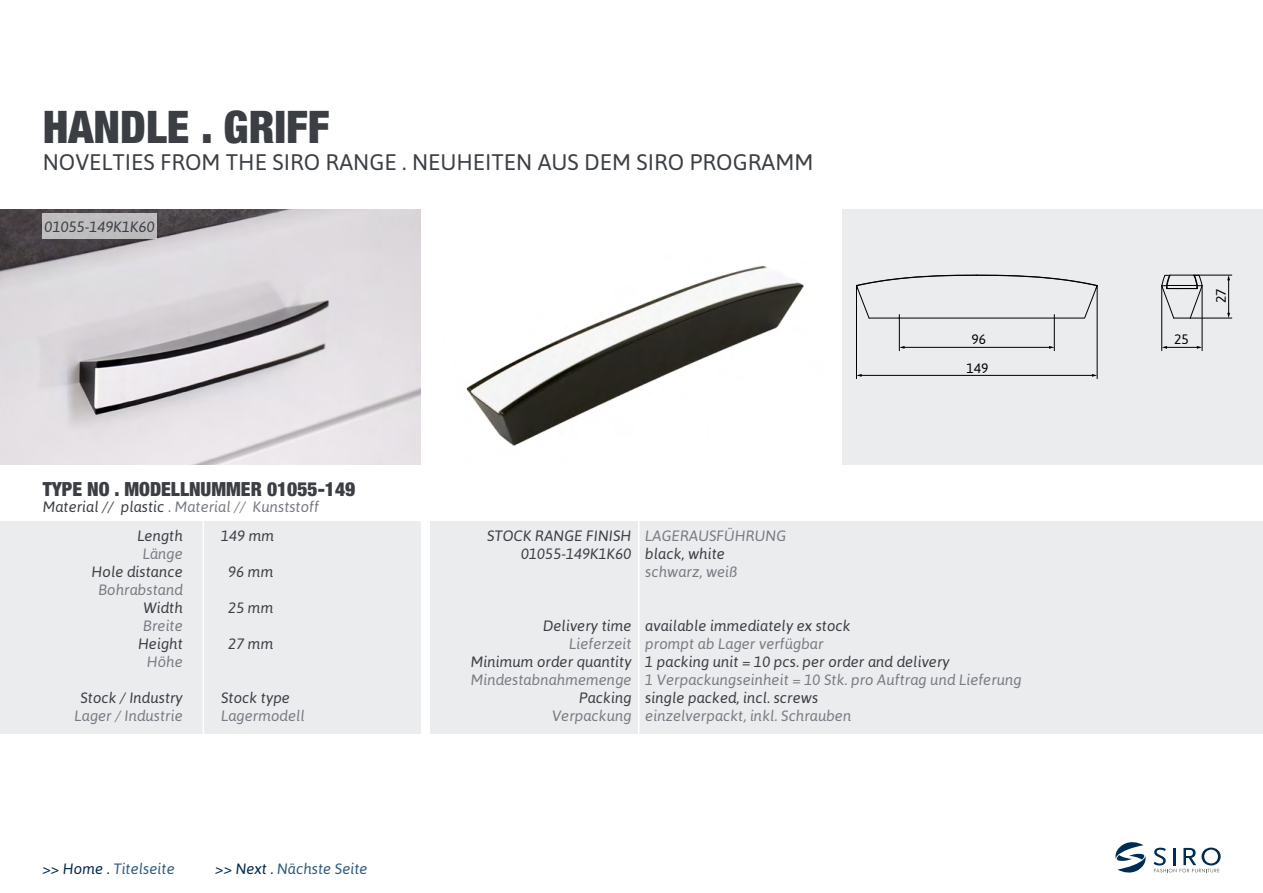
<style>
.page{position:relative;width:1263px;height:893px;background:#fff}
.page>*{position:absolute;margin:0;border:0;box-sizing:border-box;transform-origin:0 0}
.t1{font:900 condensed 45px "Helvetica Neue LTW1 G";color:#3b3f44}
.t2{font:22.5px "Asap";color:#3b3f44}
.t3{font:900 condensed 19.5px "Helvetica Neue LTW1 G";color:#3b3f44}
.t4{font:italic 15px/29.7px "Asap";color:#3b3f44}
.t5{font:italic 15px "Asap";color:#787c83}
.t6{font:italic 15px "Asap";color:#305a80}
.t7{font:13.65px "Asap";color:#000}
.s1{color:#787c83}
.s2{color:#00294e}
</style>
<div class="page">
<img style="left:0;top:210px;width:421px;height:255px">
<div style="left:842px;top:210px;width:421px;height:255px;background:#ebecee"></div>
<hr style="left:861px;top:375px;width:232px;height:1px;background:#000">
<svg style="left:1092px;top:374px;width:5px;height:3px"></svg>
<hr style="left:1097px;top:285px;width:1px;height:94px;background:#000">
<hr style="left:856px;top:285px;width:1px;height:94px;background:#000">
<hr style="left:904px;top:347px;width:146px;height:1px;background:#000">
<svg style="left:1049px;top:346px;width:5px;height:3px"></svg>
<hr style="left:1054px;top:315px;width:1px;height:36px;background:#000">
<hr style="left:899px;top:315px;width:1px;height:36px;background:#000">
<svg style="left:856px;top:274px;width:242px;height:45px"></svg>
<hr style="left:1228px;top:279px;width:1px;height:35px;background:#000">
<svg style="left:1227px;top:313px;width:3px;height:5px"></svg>
<hr style="left:1194px;top:275px;width:38px;height:1px;background:#000">
<hr style="left:1190px;top:318px;width:42px;height:1px;background:#000">
<hr style="left:1166px;top:347px;width:32px;height:1px;background:#000">
<svg style="left:1162px;top:346px;width:5px;height:3px"></svg>
<svg style="left:1197px;top:346px;width:5px;height:3px"></svg>
<hr style="left:1202px;top:286px;width:1px;height:65px;background:#000">
<hr style="left:1161px;top:286px;width:1px;height:65px;background:#000">
<svg style="left:1161px;top:274px;width:42px;height:45px"></svg>
<div style="left:0;top:521px;width:421px;height:213px;background:#ebecee"></div>
<div style="left:430px;top:521px;width:832px;height:213px;background:#ebecee"></div>
<hr style="left:203px;top:519px;width:1px;height:308px;background:#fff">
<hr style="left:638px;top:513px;width:1px;height:315px;background:#fff">
<img style="left:466px;top:265px;width:338px;height:181px">
<svg style="left:1153px;top:848px;width:68px;height:24px"></svg>
<svg style="left:1115px;top:842px;width:31px;height:31px"></svg>
<div style="left:43px;top:213px;width:114px;height:26px;background:#bfbdbe"></div>
<h1 class="t1" style="left:43px;top:100px;width:288px">HANDLE . GRIFF</h1>
<h2 class="t2" style="left:43px;top:149px;width:772px">NOVELTIES FROM THE SIRO RANGE . NEUHEITEN AUS DEM SIRO PROGRAMM</h2>
<p class="t4" style="left:45px;top:211px;width:112px">01055-149K1K60</p>
<p class="t7" style="left:971px;top:331px;width:16px">96</p>
<p class="t7" style="left:1174px;top:331px;width:16px">25</p>
<p class="t7" style="left:966px;top:360px;width:23px">149</p>
<p class="t7" style="left:1213px;top:303px;width:16px;rotate:-90deg">27</p>
<h3 class="t3" style="left:43px;top:477px;width:314px">TYPE NO . MODELLNUMMER 01055-149</h3>
<p class="t4" style="left:137px;top:491px;width:183px;text-indent:-95px">Material // plastic <span class="s1">. Material // Kunststoff<br></span>Length</p>
<p class="t5" style="left:143px;top:545px;width:42px">Länge</p>
<p class="t4" style="left:92px;top:557px;width:93px">Hole distance</p>
<p class="t5" style="left:98px;top:581px;width:86px">Bohrabstand</p>
<p class="t4" style="left:144px;top:593px;width:41px">Width</p>
<p class="t5" style="left:143px;top:617px;width:41px">Breite</p>
<p class="t4" style="left:138px;top:629px;width:46px">Height</p>
<p class="t5" style="left:147px;top:653px;width:38px">Höhe</p>
<p class="t4" style="left:80px;top:683px;width:104px">Stock / Industry</p>
<p class="t5" style="left:75px;top:707px;width:110px">Lager / Industrie</p>
<p class="t4" style="left:221px;top:521px;width:55px">149 mm</p>
<p class="t4" style="left:228px;top:557px;width:47px">96 mm</p>
<p class="t4" style="left:228px;top:593px;width:47px">25 mm</p>
<p class="t4" style="left:228px;top:629px;width:47px">27 mm</p>
<p class="t4" style="left:221px;top:683px;width:70px">Stock type</p>
<p class="t5" style="left:221px;top:707px;width:85px">Lagermodell</p>
<p class="t4" style="left:487px;top:527px;width:146px;line-height:18px;text-align:right">STOCK RANGE FINISH<br>01055-149K1K60</p>
<p class="t5" style="left:645px;top:527px;width:143px">LAGERAUSFÜHRUNG</p>
<p class="t4" style="left:645px;top:539px;width:81px">black, white</p>
<p class="t5" style="left:645px;top:563px;width:94px">schwarz, weiß</p>
<p class="t4" style="left:543px;top:611px;width:90px">Delivery time</p>
<p class="t5" style="left:569px;top:635px;width:64px">Lieferzeit</p>
<p class="t4" style="left:471px;top:647px;width:162px">Minimum order quantity</p>
<p class="t5" style="left:471px;top:671px;width:162px">Mindestabnahmemenge</p>
<p class="t4" style="left:579px;top:683px;width:54px">Packing</p>
<p class="t5" style="left:552px;top:707px;width:81px">Verpackung</p>
<p class="t4" style="left:645px;top:611px;width:207px">available immediately ex stock</p>
<p class="t5" style="left:645px;top:635px;width:180px">prompt ab Lager verfügbar</p>
<p class="t4" style="left:645px;top:647px;width:306px">1 packing unit = 10 pcs. per order and delivery</p>
<p class="t5" style="left:645px;top:671px;width:378px">1 Verpackungseinheit = 10 Stk. pro Auftrag und Lieferung</p>
<p class="t4" style="left:645px;top:683px;width:174px">single packed, incl. screws</p>
<p class="t5" style="left:645px;top:707px;width:208px">einzelverpackt, inkl. Schrauben</p>
<p class="t6" style="left:43px;top:860px;width:134px"><span class="s2">&gt;&gt; Home .</span> Titelseite</p>
<p class="t6" style="left:215px;top:860px;width:154px"><span class="s2">&gt;&gt; Next .</span> Nächste Seite</p>
</div>
